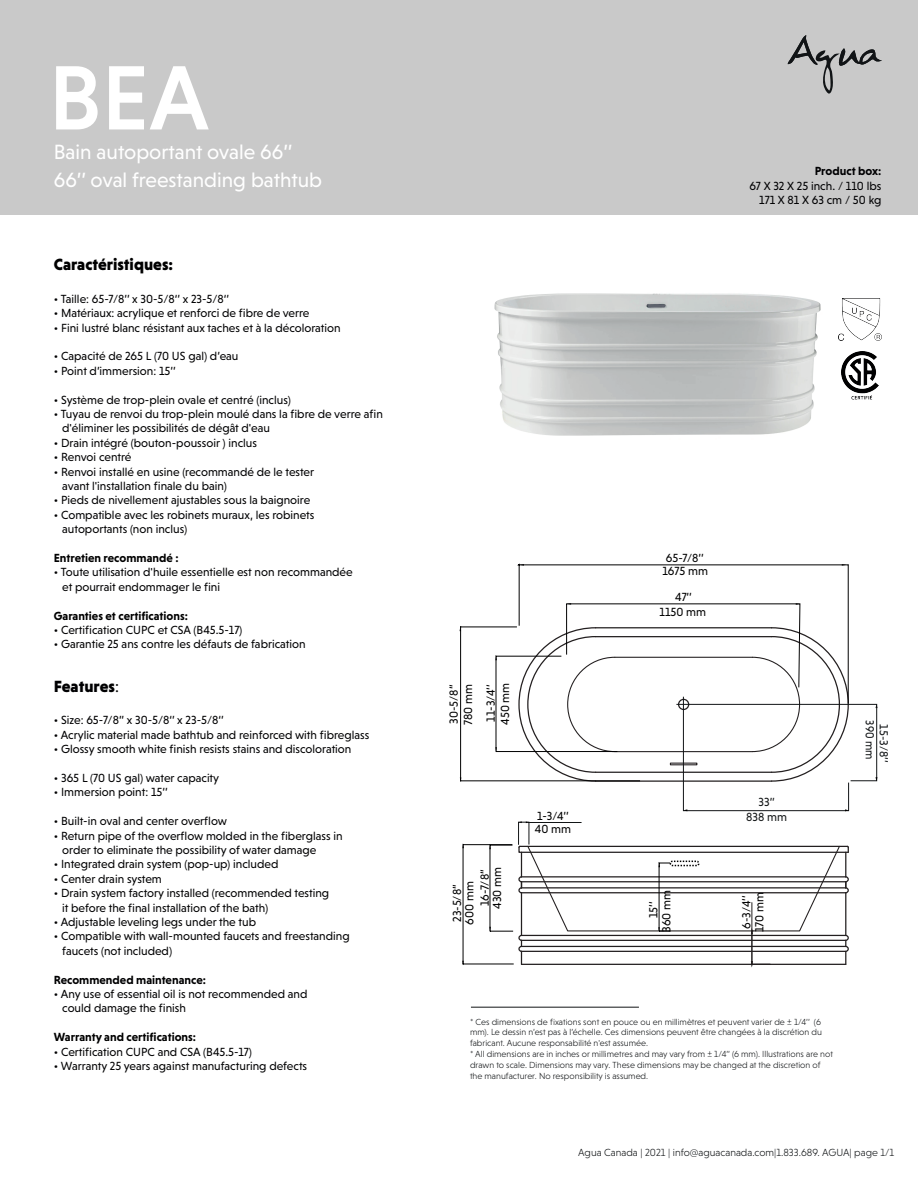
<style>
.page{position:relative;width:918px;height:1188px;background:#fff}
.page>*{position:absolute;margin:0;border:0;box-sizing:border-box;transform-origin:0 0}
.t1{font:500 93px "Niveau Grotesk";color:#fff}
.t2{font:21px/28.5px "Niveau Grotesk";color:#fff}
.t3{font:900 16.5px "Niveau Grotesk";color:#000001}
.t4{font:900 16.5px "Niveau Grotesk";color:#000002}
.t5{font:12px/14.4px "Niveau Grotesk";color:#000002}
.t6{font:12px/14.5px "Niveau Grotesk";color:#000001}
.t7{font:700 12px "Niveau Grotesk";color:#000001}
.t8{font:700 12px "Niveau Grotesk";color:#000002}
.t9{font:12px/14.2px "Niveau Grotesk";color:#111416;text-align:center}
.t10{font:12px/15.5px "Niveau Grotesk";color:#121516;text-align:center}
.t11{font:300 10.5px "Niveau Grotesk";color:#111416}
.t12{font:300 9px/10.8px "Niveau Grotesk";color:#111416}
.s1{font-weight:400}
</style>
<div class="page">
<img style="left:494px;top:293px;width:351px;height:143px">
<div style="left:0;top:0;width:918px;height:214px;background:#c9c9c9"></div>
<svg style="left:788px;top:35px;width:94px;height:59px"></svg>
<img style="left:839px;top:299px;width:43px;height:41px">
<img style="left:842px;top:352px;width:36px;height:49px">
<hr style="left:471px;top:1007px;width:168px;height:1px;background:#111416">
<svg style="left:517px;top:564px;width:332px;height:39px"></svg>
<svg style="left:459px;top:603px;width:418px;height:208px"></svg>
<svg style="left:462px;top:844px;width:387px;height:122px"></svg>
<div style="left:518px;top:822px;width:11px;height:23px;border:1px solid #121516"></div>
<hr style="left:528px;top:822px;width:54px;height:1px;background:#121516">
<svg style="left:518px;top:821px;width:11px;height:2px"></svg>
<h1 class="t1" style="left:49px;top:45px;width:162px">BEA</h1>
<h2 class="t2" style="left:54px;top:137px;width:270px">Bain autoportant ovale 66’’<br>66’’ oval freestanding bathtub</h2>
<h3 class="t3" style="left:54px;top:255px;width:121px">Caractéristiques:</h3>
<p class="t5" style="left:54px;top:291px;width:177px">• Taille: 65-7/8’’ x 30-5/8‘’ x 23-5/8‘’</p>
<p class="t5" style="left:54px;top:306px;width:257px">• Matériaux: acrylique et renforci de fibre de verre</p>
<p class="t5" style="left:54px;top:320px;width:288px">• Fini lustré blanc résistant aux taches et à la décoloration</p>
<p class="t5" style="left:54px;top:349px;width:186px">• Capacité de 265 L (70 US gal) d’eau</p>
<p class="t5" style="left:54px;top:363px;width:123px">• Point d’immersion: 15’’</p>
<p class="t5" style="left:54px;top:392px;width:238px">• Système de trop-plein ovale et centré (inclus)</p>
<p class="t5" style="left:62px;top:407px;width:322px;text-indent:-8px">• Tuyau de renvoi du trop-plein moulé dans la fibre de verre afin d'éliminer les possibilités de dégât d'eau</p>
<p class="t5" style="left:54px;top:435px;width:205px">• Drain intégré (bouton-poussoir ) inclus</p>
<p class="t5" style="left:54px;top:450px;width:79px">• Renvoi centré</p>
<p class="t5" style="left:62px;top:464px;width:253px;text-indent:-8px">• Renvoi installé en usine (recommandé de le tester avant l'installation finale du bain)</p>
<p class="t5" style="left:54px;top:493px;width:258px">• Pieds de nivellement ajustables sous la baignoire</p>
<p class="t5" style="left:62px;top:507px;width:254px;text-indent:-8px">• Compatible avec les robinets muraux, les robinets autoportants (non inclus)</p>
<p class="t7" style="left:54px;top:551px;width:126px">Entretien recommandé :</p>
<p class="t5" style="left:62px;top:565px;width:292px;text-indent:-8px">• Toute utilisation d'huile essentielle est non recommandée et pourrait endommager le fini</p>
<p class="t7" style="left:54px;top:609px;width:136px">Garanties et certifications:</p>
<p class="t5" style="left:54px;top:623px;width:190px">• Certification CUPC et CSA (B45.5-17)</p>
<p class="t5" style="left:54px;top:637px;width:253px">• Garantie 25 ans contre les défauts de fabrication</p>
<h3 class="t4" style="left:54px;top:677px;width:67px">Features<span class="s1">:</span></h3>
<p class="t5" style="left:54px;top:713px;width:171px">• Size: 65-7/8’’ x 30-5/8‘’ x 23-5/8‘’</p>
<p class="t5" style="left:54px;top:727px;width:317px">• Acrylic material made bathtub and reinforced with fibreglass</p>
<p class="t5" style="left:54px;top:742px;width:299px">• Glossy smooth white finish resists stains and discoloration</p>
<p class="t5" style="left:54px;top:771px;width:167px">• 365 L (70 US gal) water capacity</p>
<p class="t5" style="left:54px;top:785px;width:115px">• Immersion point: 15’’</p>
<p class="t5" style="left:54px;top:814px;width:175px">• Built-in oval and center overflow</p>
<p class="t5" style="left:62px;top:828px;width:282px;text-indent:-8px">• Return pipe of the overflow molded in the fiberglass in order to eliminate the possibility of water damage</p>
<p class="t5" style="left:54px;top:857px;width:226px">• Integrated drain system (pop-up) included</p>
<p class="t5" style="left:54px;top:871px;width:110px">• Center drain system</p>
<p class="t5" style="left:62px;top:886px;width:268px;text-indent:-8px">• Drain system factory installed (recommended testing it before the final installation of the bath)</p>
<p class="t5" style="left:54px;top:915px;width:204px">• Adjustable leveling legs under the tub</p>
<p class="t5" style="left:62px;top:929px;width:289px;text-indent:-8px">• Compatible with wall-mounted faucets and freestanding faucets (not included)</p>
<p class="t8" style="left:54px;top:973px;width:154px">Recommended maintenance:</p>
<p class="t5" style="left:62px;top:987px;width:247px;text-indent:-8px">• Any use of essential oil is not recommended and could damage the finish</p>
<p class="t7" style="left:54px;top:1030px;width:144px">Warranty and certifications:</p>
<p class="t5" style="left:54px;top:1044px;width:200px">• Certification CUPC and CSA (B45.5-17)</p>
<p class="t5" style="left:54px;top:1059px;width:255px">• Warranty 25 years against manufacturing defects</p>
<p class="t8" style="left:815px;top:164px;width:68px">Product box:</p>
<p class="t5" style="left:749px;top:179px;width:133px;text-align:right">67 X 32 X 25 inch. / 110 lbs<br>171 X 81 X 63 cm / 50 kg</p>
<p class="t6" style="left:446px;top:725px;width:43px;rotate:-90deg">30-5/8’’<br>780 mm</p>
<p class="t6" style="left:483px;top:725px;width:44px;rotate:-90deg">11-3/4’’<br>450 mm</p>
<p class="t6" style="left:535px;top:809px;width:38px;line-height:13px">1-3/4’’<br>40 mm</p>
<p class="t6" style="left:666px;top:551px;width:39px">65-7/8’’</p>
<p class="t6" style="left:675px;top:590px;width:18px">47’’</p>
<p class="t6" style="left:663px;top:564px;width:47px">1675 mm</p>
<p class="t6" style="left:660px;top:604px;width:48px">1150 mm</p>
<p class="t10" style="left:746px;top:794px;width:42px">33’’<br>838 mm</p>
<p class="t9" style="left:891px;top:720px;width:43px;rotate:90deg">15-3/8’’<br>390 mm</p>
<p class="t6" style="left:479px;top:909px;width:43px;line-height:12.3px;rotate:-90deg">16-7/8’’<br>430 mm</p>
<p class="t6" style="left:451px;top:925px;width:45px;line-height:12.3px;rotate:-90deg">23-5/8’’<br>600 mm</p>
<p class="t6" style="left:740px;top:932px;width:42px;line-height:12.8px;text-align:center;rotate:-90deg">6-3/4’’<br>170 mm</p>
<p class="t6" style="left:659px;top:932px;width:43px;rotate:-90deg">360 mm</p>
<p class="t6" style="left:646px;top:918px;width:18px;rotate:-90deg">15’’</p>
<p class="t12" style="left:470px;top:1016px;width:364px">* Ces dimensions de fixations sont en pouce ou en millimètres et peuvent varier de ± 1/4’’ (6 mm). Le dessin n’est pas à l’échelle. Ces dimensions peuvent être changées à la discrétion du fabricant. Aucune responsabilité n'est assumée.<br>* All dimensions are in inches or millimetres and may vary from ± 1/4’’ (6 mm). Illustrations are not drawn to scale. Dimensions may vary. These dimensions may be changed at the discretion of the manufacturer. No responsibility is assumed.</p>
<p class="t11" style="left:578px;top:1146px;width:317px">Agua Canada | 2021 | info@aguacanada.com|1.833.689. AGUA| page 1/1</p>
</div>
